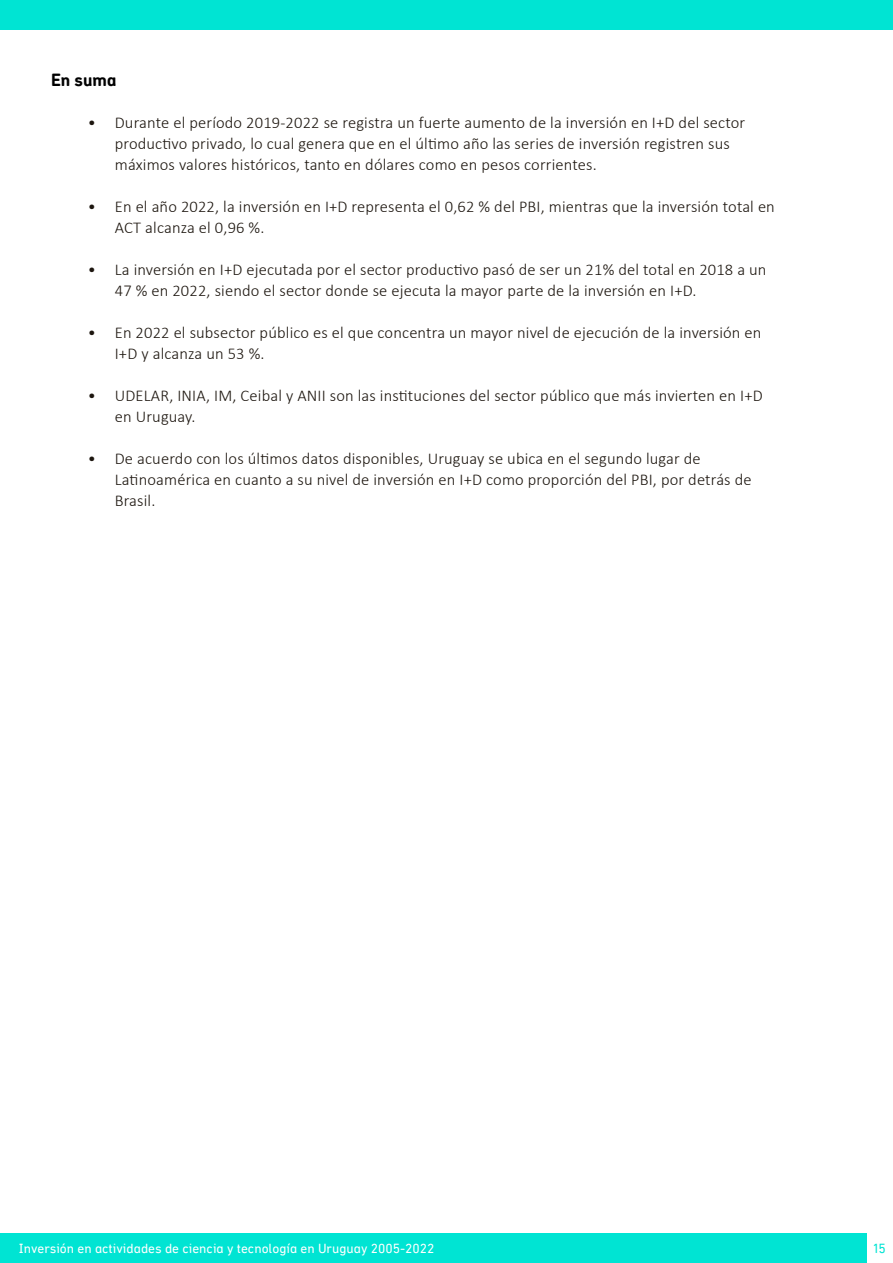
<style>
.page{position:relative;width:893px;height:1263px;background:#fff}
.page>*{position:absolute;margin:0;border:0;box-sizing:border-box;transform-origin:0 0}
.t1{font:700 18px "Aniifont";color:#000}
.t2{font:300 16.5px/21px "Calibri";letter-spacing:.01em;color:#1d160f}
.t3{font:13.5px "aniifont";color:#fff}
.t4{font:13.5px "aniifont";color:#00e4d3}
</style>
<div class="page">
<div style="left:0;top:1233px;width:893px;height:30px;background:#00e4d3"></div>
<div style="left:867px;top:1231px;width:26px;height:32px;background:#fff"></div>
<div style="left:0;top:0;width:893px;height:29px;background:#00e4d3"></div>
<p class="t1" style="left:51px;top:69px;width:67px">En suma</p>
<p class="t2" style="left:115px;top:112px;width:632px;text-indent:-27px">• Durante el período 2019-2022 se registra un fuerte aumento de la inversión en I+D del sector productivo privado, lo cual genera que en el último año las series de inversión registren sus máximos valores históricos, tanto en dólares como en pesos corrientes.</p>
<p class="t2" style="left:115px;top:196px;width:662px;text-indent:-27px">• En el año 2022, la inversión en I+D representa el 0,62 % del PBI, mientras que la inversión total en<br>ACT alcanza el 0,96 %.</p>
<p class="t2" style="left:115px;top:259px;width:653px;text-indent:-27px">• La inversión en I+D ejecutada por el sector productivo pasó de ser un 21% del total en 2018 a un<br>47 % en 2022, siendo el sector donde se ejecuta la mayor parte de la inversión en I+D.</p>
<p class="t2" style="left:115px;top:322px;width:648px;text-indent:-27px">• En 2022 el subsector público es el que concentra un mayor nivel de ejecución de la inversión en<br>I+D y alcanza un 53 %.</p>
<p class="t2" style="left:115px;top:385px;width:649px;text-indent:-27px">• UDELAR, INIA, IM, Ceibal y ANII son las instituciones del sector público que más invierten en I+D en Uruguay.</p>
<p class="t2" style="left:115px;top:448px;width:638px;text-indent:-27px">• De acuerdo con los últimos datos disponibles, Uruguay se ubica en el segundo lugar de<br>Latinoamérica en cuanto a su nivel de inversión en I+D como proporción del PBI, por detrás de<br>Brasil.</p>
<p class="t3" style="left:19px;top:1241px;width:417px">Inversión en actividades de ciencia y tecnología en Uruguay 2005-2022</p>
<p class="t4" style="left:873px;top:1241px;width:14px">15</p>
</div>
